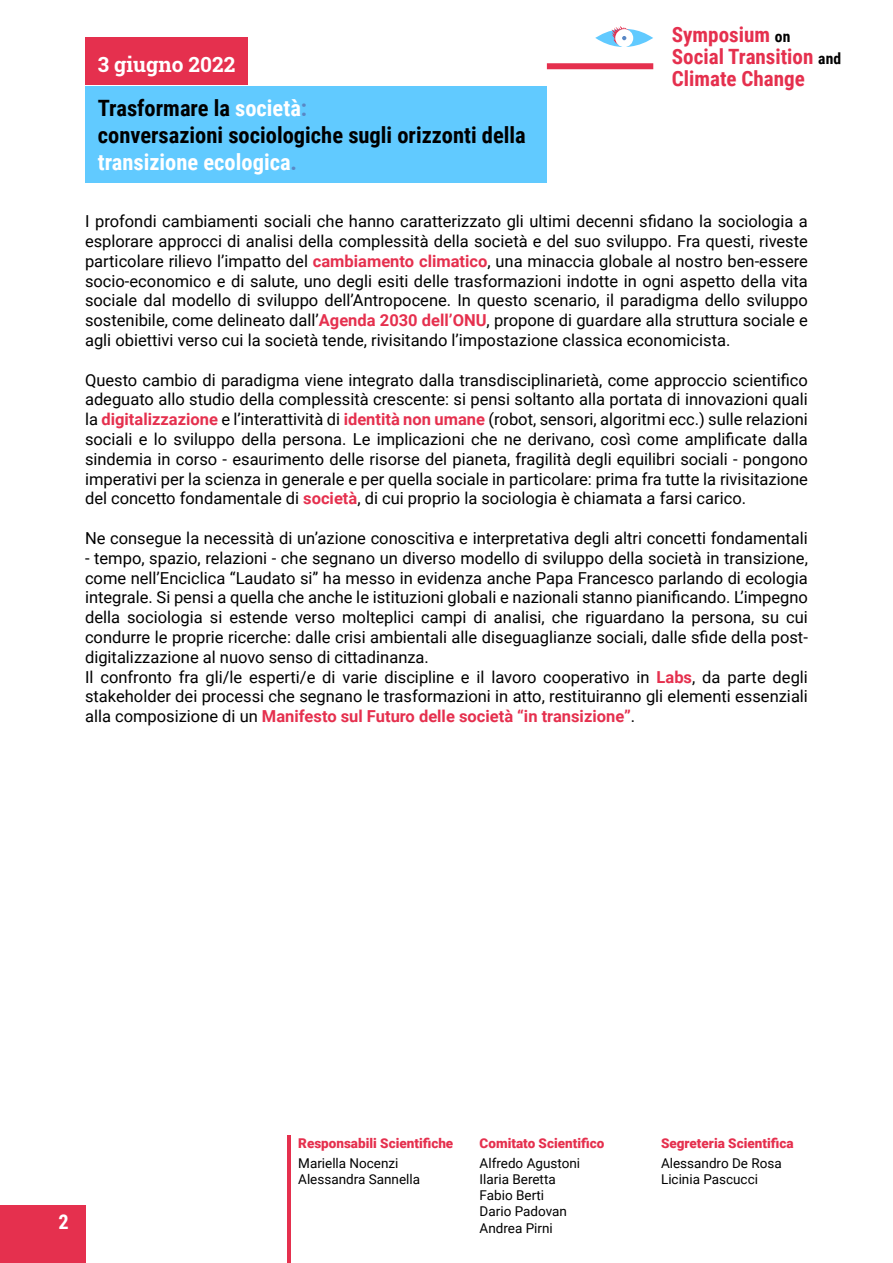
<style>
.page{position:relative;width:893px;height:1263px;background:#fff}
.page>*{position:absolute;margin:0;border:0;box-sizing:border-box;transform-origin:0 0}
.t1{font:700 22.5px/27px "Roboto Condensed";color:#000}
.t2{font:700 21px/22.2px "Roboto Condensed";color:#e5304e}
.t3{font:20.85px "Roboto Slab";color:#fff}
.t4{font:700 20.25px "Roboto Condensed";color:#fff}
.t5{font:16.5px/19.8px "Roboto";color:#000;text-align:justify}
.t6{font:13.5px/16.2px "Roboto";color:#000}
.t7{font:900 13.5px "Roboto";color:#e5304e}
.s1{color:#fff}
.s2{color:#5987c5}
.s3{font-size:15.6px;color:#000}
.s4{font-weight:700;color:#e5304e}
</style>
<div class="page">
<div style="left:85px;top:38px;width:163px;height:47px;background:#e5304e"></div>
<div style="left:85px;top:86px;width:462px;height:97px;background:#61caff"></div>
<svg style="left:595px;top:26px;width:58px;height:21px"></svg>
<div style="left:547px;top:63px;width:106px;height:6px;background:#e5304e"></div>
<div style="left:0;top:1205px;width:86px;height:58px;background:#e5304e"></div>
<hr style="left:288px;top:1135px;width:3px;height:128px;background:#e5304e">
<p class="t3" style="left:98px;top:50px;width:139px">3 giugno 2022</p>
<h1 class="t1" style="left:98px;top:94px;width:429px">Trasformare la <span class="s1">società</span><span class="s2">:<br></span>conversazioni sociologiche sugli orizzonti della <span class="s1">transizione ecologica</span><span class="s2">.</span></h1>
<p class="t2" style="left:672px;top:23px;width:171px">Symposium <span class="s3">on<br></span>Social Transition <span class="s3">and<br></span>Climate Change</p>
<p class="t5" style="left:85px;top:211px;width:724px">I profondi cambiamenti sociali che hanno caratterizzato gli ultimi decenni sfidano la sociologia a esplorare approcci di analisi della complessità della società e del suo sviluppo. Fra questi, riveste particolare rilievo l’impatto del <span class="s4">cambiamento climatico</span>, una minaccia globale al nostro ben-essere socio-economico e di salute, uno degli esiti delle trasformazioni indotte in ogni aspetto della vita sociale dal modello di sviluppo dell’Antropocene. In questo scenario, il paradigma dello sviluppo sostenibile, come delineato dall’<span class="s4">Agenda 2030 dell’ONU</span>, propone di guardare alla struttura sociale e agli obiettivi verso cui la società tende, rivisitando l’impostazione classica economicista.</p>
<p class="t5" style="left:85px;top:369px;width:724px">Questo cambio di paradigma viene integrato dalla transdisciplinarietà, come approccio scientifico adeguato allo studio della complessità crescente: si pensi soltanto alla portata di innovazioni quali la <span class="s4">digitalizzazione</span> e l’interattività di <span class="s4">identità non umane</span> (robot, sensori, algoritmi ecc.) sulle relazioni sociali e lo sviluppo della persona. Le implicazioni che ne derivano, così come amplificate dalla sindemia in corso - esaurimento delle risorse del pianeta, fragilità degli equilibri sociali - pongono imperativi per la scienza in generale e per quella sociale in particolare: prima fra tutte la rivisitazione del concetto fondamentale di <span class="s4">società</span>, di cui proprio la sociologia è chiamata a farsi carico.</p>
<p class="t5" style="left:85px;top:528px;width:724px">Ne consegue la necessità di un’azione conoscitiva e interpretativa degli altri concetti fondamentali</p>
<p class="t5" style="left:85px;top:547px;width:724px;text-align:left">- tempo, spazio, relazioni - che segnano un diverso modello di sviluppo della società in transizione, come nell’Enciclica “Laudato si” ha messo in evidenza anche Papa Francesco parlando di ecologia integrale. Si pensi a quella che anche le istituzioni globali e nazionali stanno pianificando. L’impegno della sociologia si estende verso molteplici campi di analisi, che riguardano la persona, su cui condurre le proprie ricerche: dalle crisi ambientali alle diseguaglianze sociali, dalle sfide della post&shy;digitalizzazione al nuovo senso di cittadinanza.<br>Il confronto fra gli/le esperti/e di varie discipline e il lavoro cooperativo in <span class="s4">Labs</span>, da parte degli stakeholder dei processi che segnano le trasformazioni in atto, restituiranno gli elementi essenziali alla composizione di un <span class="s4">Manifesto sul Futuro delle società “in transizione”</span>.</p>
<p class="t4" style="left:58px;top:1208px;width:12px">2</p>
<p class="t7" style="left:298px;top:1134px;width:157px">Responsabili Scientifiche</p>
<p class="t6" style="left:298px;top:1154px;width:123px">Mariella Nocenzi<br>Alessandra Sannella</p>
<p class="t7" style="left:480px;top:1134px;width:126px">Comitato Scientifico</p>
<p class="t6" style="left:480px;top:1154px;width:102px">Alfredo Agustoni<br>Ilaria Beretta<br>Fabio Berti<br>Dario Padovan<br>Andrea Pirni</p>
<p class="t7" style="left:661px;top:1134px;width:134px">Segreteria Scientifica</p>
<p class="t6" style="left:661px;top:1154px;width:122px">Alessandro De Rosa<br>Licinia Pascucci</p>
</div>
